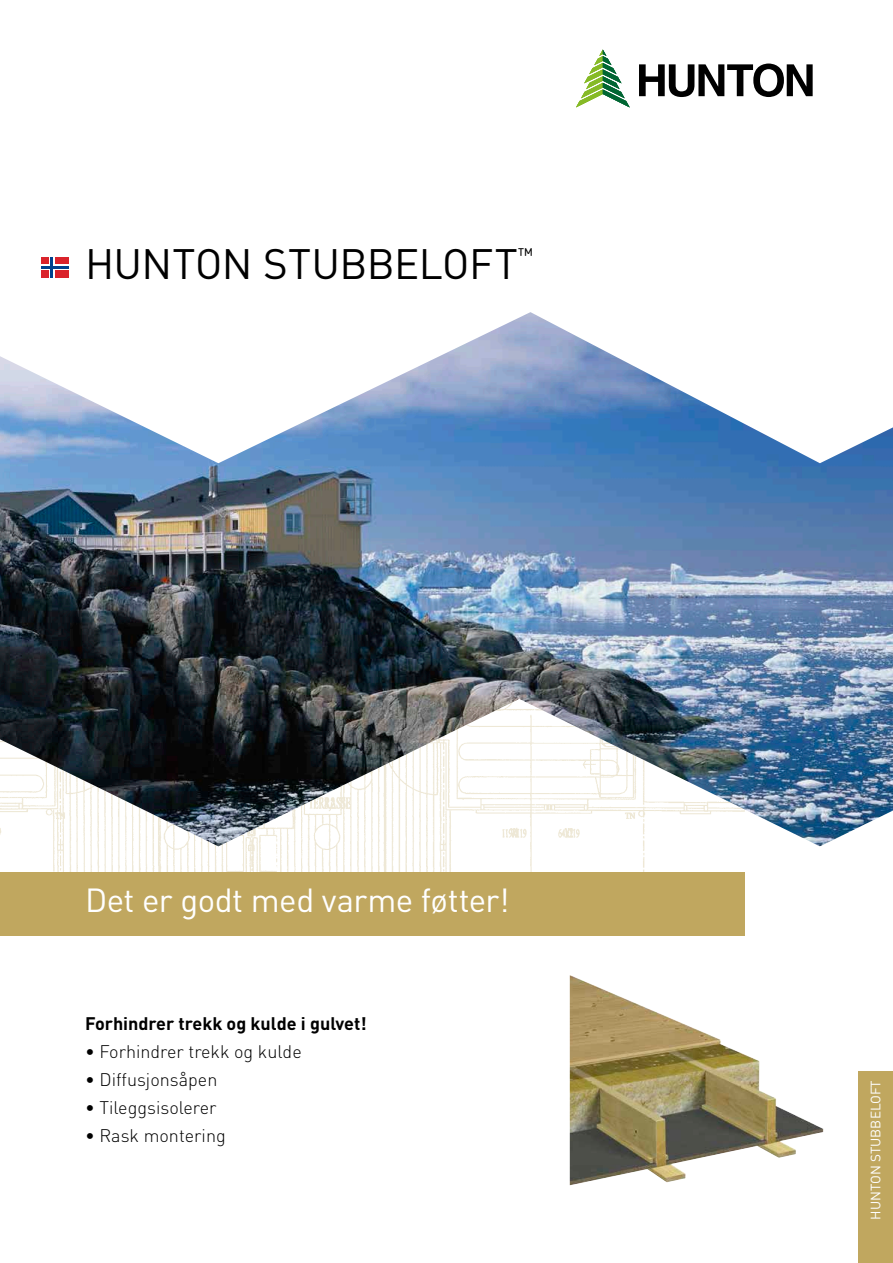
<style>
.page{position:relative;width:893px;height:1263px;background:#fff}
.page>*{position:absolute;margin:0;border:0;box-sizing:border-box;transform-origin:0 0}
.t1{font:42px "DIN";letter-spacing:-.015em;color:#000}
.t2{font:33px "DIN";letter-spacing:-.015em;color:#fff}
.t3{font:300 18px "DIN";color:#000}
.t4{font:700 18px "DIN";color:#000}
.t5{font:18px "DIN";color:#000}
.t6{font:13.5px "DIN";color:#fff}
</style>
<div class="page">
<svg style="left:576px;top:50px;width:54px;height:57px"></svg>
<svg style="left:639px;top:64px;width:174px;height:33px"></svg>
<div style="left:859px;top:1071px;width:34px;height:192px;background:#c0a75f"></div>
<img style="left:53px;top:846px;width:592px;height:26px">
<div style="left:42px;top:257px;width:27px;height:20px;background:#da232b"></div>
<div style="left:49px;top:257px;width:5px;height:20px;background:#fff"></div>
<div style="left:42px;top:265px;width:27px;height:5px;background:#fff"></div>
<hr style="left:42px;top:266px;width:27px;height:3px;background:#00428d">
<hr style="left:50px;top:257px;width:3px;height:20px;background:#00428d">
<img style="left:0;top:312px;width:893px;height:534px">
<div style="left:0;top:872px;width:744px;height:63px;background:#c0a75f"></div>
<img style="left:570px;top:975px;width:253px;height:210px">
<h1 class="t1" style="left:85px;top:240px;width:434px">HUNTON STUBBELOFT</h1>
<p class="t5" style="left:518px;top:244px;width:17px">™</p>
<h2 class="t2" style="left:85px;top:881px;width:426px">Det er godt med varme føtter!</h2>
<p class="t4" style="left:85px;top:1011px;width:283px">Forhindrer trekk og kulde i gulvet!</p>
<p class="t3" style="left:85px;top:1039px;width:218px">• Forhindrer trekk og kulde</p>
<p class="t3" style="left:85px;top:1067px;width:134px">• Diffusjonsåpen</p>
<p class="t3" style="left:85px;top:1095px;width:133px">• Tileggsisolerer</p>
<p class="t3" style="left:85px;top:1123px;width:142px">• Rask montering</p>
<p class="t6" style="left:868px;top:1220px;width:141px;rotate:-90deg">HUNTON STUBBELOFT</p>
</div>
